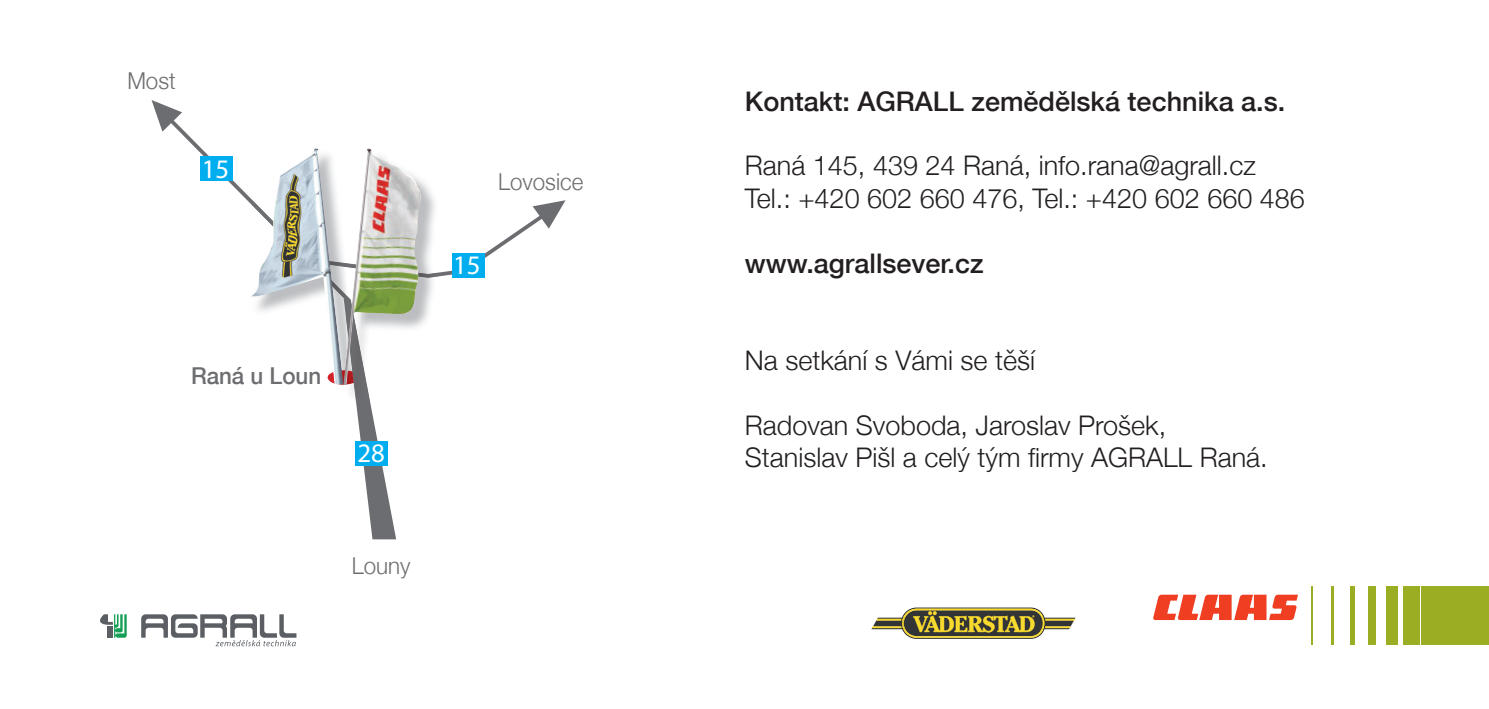
<style>
.page{position:relative;width:1489px;height:709px;background:#fff}
.page>*{position:absolute;margin:0;border:0;box-sizing:border-box;transform-origin:0 0}
.t1{font:300 27px/32.5px "Helvetica Neue";color:#231f20}
.t2{font:500 27px "Helvetica Neue";color:#231f20}
.t3{font:26.75px "Myriad Pro";color:#fff}
.t4{font:300 23.25px "Helvetica Neue";color:#6c6d70;scale:.96 1}
.t5{font:500 23.25px "Helvetica Neue";color:#6d6e71;scale:.96 1}
.s1{color:#6c6d70}
</style>
<div class="page">
<svg style="left:151px;top:100px;width:414px;height:439px"></svg>
<svg style="left:100px;top:614px;width:27px;height:23px"></svg>
<svg style="left:141px;top:614px;width:155px;height:32px"></svg>
<svg style="left:1153px;top:594px;width:144px;height:26px"></svg>
<div style="left:1420px;top:586px;width:61px;height:59px;background:#9bae23"></div>
<div style="left:1403px;top:586px;width:16px;height:59px;background:#9bae23"></div>
<div style="left:1386px;top:586px;width:11px;height:59px;background:#9bae23"></div>
<div style="left:1368px;top:586px;width:7px;height:59px;background:#9bae23"></div>
<div style="left:1349px;top:586px;width:5px;height:59px;background:#9bae23"></div>
<hr style="left:1311px;top:586px;width:1px;height:59px;background:#9bae23">
<hr style="left:1330px;top:586px;width:3px;height:59px;background:#9bae23">
<div style="left:1477px;top:586px;width:11px;height:59px;background:#9bae23"></div>
<hr style="left:877px;top:617px;width:198px;height:2px;background:#323436">
<svg style="left:871px;top:607px;width:203px;height:32px"></svg>
<p class="t4" style="left:127px;top:66px;width:52px">Most</p>
<p class="t3" style="left:202px;top:158px;width:29px">15</p>
<p class="t5" style="left:191px;top:361px;width:137px"><span class="s1">Raná</span> u Loun</p>
<p class="t3" style="left:357px;top:442px;width:29px">28</p>
<p class="t4" style="left:352px;top:551px;width:63px">Louny</p>
<p class="t4" style="left:498px;top:167px;width:90px">Lovosice</p>
<p class="t3" style="left:453px;top:255px;width:29px">15</p>
<p class="t2" style="left:744px;top:84px;width:542px">Kontakt: AGRALL zemědělská technika a.s.</p>
<p class="t1" style="left:744px;top:149px;width:561px">Raná 145, 439 24 Raná, info.rana@agrall.cz<br>Tel.: +420 602 660 476, Tel.: +420 602 660 486</p>
<p class="t2" style="left:744px;top:246px;width:240px">www.agrallsever.cz</p>
<p class="t1" style="left:744px;top:343px;width:292px">Na setkání s Vámi se těší</p>
<p class="t1" style="left:744px;top:408px;width:524px">Radovan Svoboda, Jaroslav Prošek,<br>Stanislav Pišl a celý tým firmy AGRALL Raná.</p>
</div>
